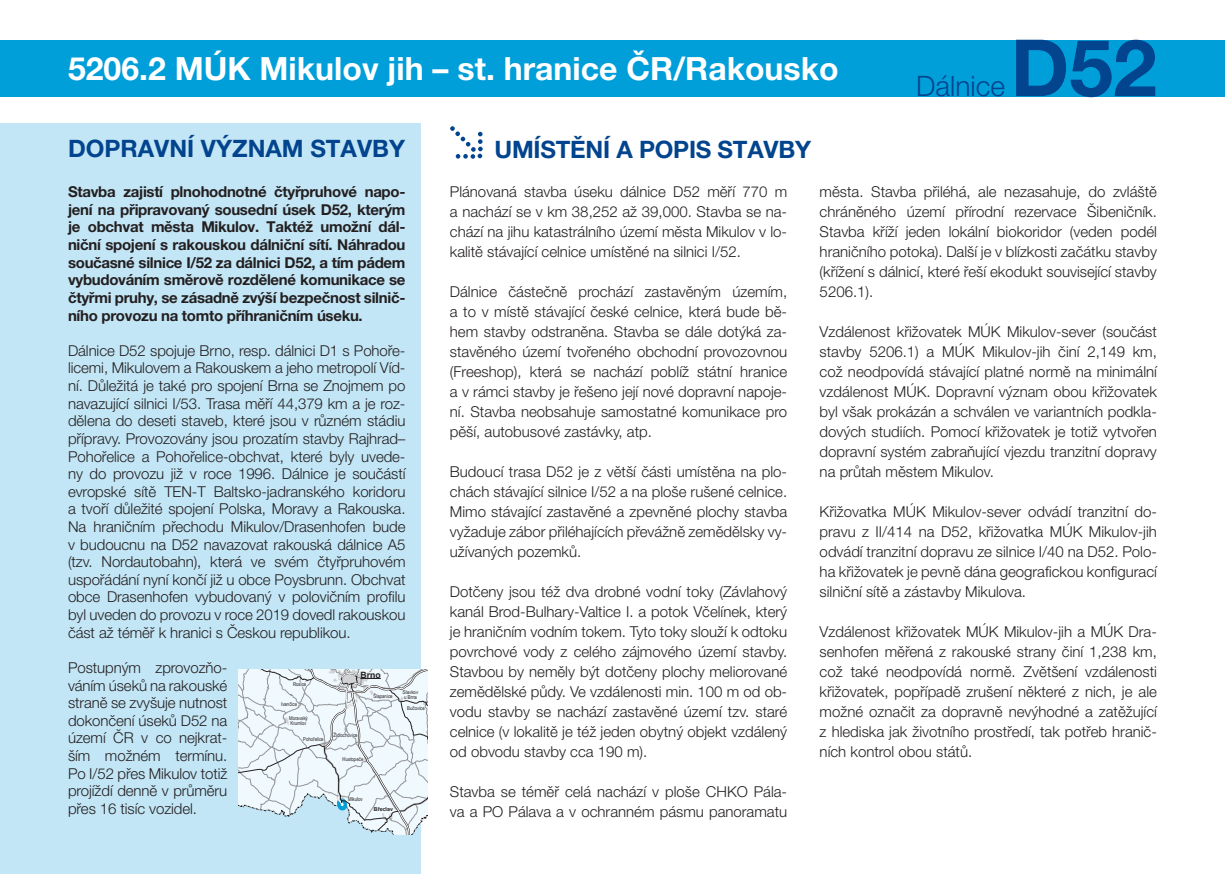
<style>
.page{position:relative;width:1225px;height:874px;background:#fff}
.page>*{position:absolute;margin:0;border:0;box-sizing:border-box;transform-origin:0 0}
.t1{font:700 78.8px "Helvetica Neue LT Pro";color:#02448d}
.t2{font:700 32px "Helvetica Neue LT Pro";color:#fff}
.t3{font:300 28.2px "Helvetica Neue LT Pro";color:#02448d}
.t4{font:700 24px "Helvetica Neue LT Pro";color:#02448d}
.t5{font:300 15px/20px "Helvetica Neue LT Pro";color:#231f20;text-align:justify}
.t6{font:700 15px/17.6px "Helvetica Neue LT Pro";letter-spacing:-.02em;color:#231f20;text-align:justify}
.t7{font:700 8.6px "Arial";color:#231f20}
.t8{font:5.2px/5.4px "Arial Narrow";color:#231f20}
.t9{font:700 5.2px "Arial";color:#231f20}
</style>
<div class="page">
<div style="left:0;top:40px;width:1225px;height:56px;background:#009fda"></div>
<div style="left:0;top:123px;width:421px;height:750px;background:#c3e6f6"></div>
<svg style="left:239px;top:669px;width:188px;height:165px;background:#dde7ed"></svg>
<svg style="left:450px;top:126px;width:33px;height:33px"></svg>
<p class="t2" style="left:68px;top:48px;width:772px">5206.2 MÚK Mikulov jih – st. hranice ČR/Rakousko</p>
<p class="t4" style="left:68px;top:133px;width:338px">DOPRAVNÍ VÝZNAM STAVBY</p>
<p class="t4" style="left:494px;top:135px;width:318px">UMÍSTĚNÍ A POPIS STAVBY</p>
<p class="t3" style="left:916px;top:69px;width:90px">Dálnice</p>
<p class="t1" style="left:1010px;top:19px;width:148px">D52</p>
<p class="t6" style="left:68px;top:183px;width:339px">Stavba zajistí plnohodnotné čtyřpruhové napo&shy;jení na připravovaný sousední úsek D52, kterým je obchvat města Mikulov. Taktéž umožní dál&shy;niční spojení s rakouskou dálniční sítí. Náhradou současné silnice I/52 za dálnici D52, a tím pádem vybudováním směrově rozdělené komunikace se čtyřmi pruhy, se zásadně zvýší bezpečnost silnič&shy;ního provozu na tomto příhraničním úseku.</p>
<p class="t5" style="left:68px;top:341px;width:339px;line-height:17.6px">Dálnice D52 spojuje Brno, resp. dálnici D1 s Pohoře&shy;licemi, Mikulovem a Rakouskem a jeho metropolí Víd&shy;ní. Důležitá je také pro spojení Brna se Znojmem po navazující silnici I/53. Trasa měří 44,379 km a je roz&shy;dělena do deseti staveb, které jsou v různém stádiu přípravy. Provozovány jsou prozatím stavby Rajhrad– Pohořelice a Pohořelice-obchvat, které byly uvede&shy;ny do provozu již v roce 1996. Dálnice je součástí evropské sítě TEN-T Baltsko-jadranského koridoru a tvoří důležité spojení Polska, Moravy a Rakouska.<br>Na hraničním přechodu Mikulov/Drasenhofen bude v budoucnu na D52 navazovat rakouská dálnice A5 (tzv. Nordautobahn), která ve svém čtyřpruhovém uspořádání nyní končí již u obce Poysbrunn. Obchvat obce Drasenhofen vybudovaný v polovičním profilu byl uveden do provozu v roce 2019 dovedl rakouskou část až téměř k hranici s Českou republikou.</p>
<p class="t5" style="left:68px;top:658px;width:161px;line-height:17.6px">Postupným zprovozňo&shy;váním úseků na rakouské straně se zvyšuje nutnost dokončení úseků D52 na území ČR v co nejkrat&shy;ším možném termínu.<br>Po I/52 přes Mikulov totiž projíždí denně v průměru přes 16 tisíc vozidel.</p>
<p class="t7" style="left:360px;top:668px;width:22px">Brno</p>
<p class="t8" style="left:293px;top:681px;width:15px">Rosice</p>
<p class="t8" style="left:403px;top:688px;width:17px">Slavkov u Brna</p>
<p class="t8" style="left:373px;top:693px;width:21px">Šlapanice</p>
<p class="t8" style="left:281px;top:701px;width:17px">Ivančice</p>
<p class="t8" style="left:407px;top:704px;width:19px">Bučovice</p>
<p class="t8" style="left:289px;top:714px;width:20px">Moravský<br>Krumlov</p>
<p class="t8" style="left:333px;top:731px;width:26px">Židlochovice</p>
<p class="t8" style="left:303px;top:736px;width:22px">Pohořelice</p>
<p class="t8" style="left:343px;top:755px;width:22px">Hustopeče</p>
<p class="t8" style="left:348px;top:796px;width:16px">Mikulov</p>
<p class="t9" style="left:374px;top:805px;width:21px">Břeclav</p>
<p class="t5" style="left:450px;top:181px;width:339px">Plánovaná stavba úseku dálnice D52 měří 770 m a nachází se v km 38,252 až 39,000. Stavba se na&shy;chází na jihu katastrálního území města Mikulov v lo&shy;kalitě stávající celnice umístěné na silnici I/52.</p>
<p class="t5" style="left:450px;top:281px;width:339px">Dálnice částečně prochází zastavěným územím, a to v místě stávající české celnice, která bude bě&shy;hem stavby odstraněna. Stavba se dále dotýká za&shy;stavěného území tvořeného obchodní provozovnou (Freeshop), která se nachází poblíž státní hranice a v rámci stavby je řešeno její nové dopravní napoje&shy;ní. Stavba neobsahuje samostatné komunikace pro pěší, autobusové zastávky, atp.</p>
<p class="t5" style="left:450px;top:461px;width:339px">Budoucí trasa D52 je z větší části umístěna na plo&shy;chách stávající silnice I/52 a na ploše rušené celnice.<br>Mimo stávající zastavěné a zpevněné plochy stavba vyžaduje zábor přiléhajících převážně zemědělsky vy&shy;užívaných pozemků.</p>
<p class="t5" style="left:450px;top:581px;width:339px">Dotčeny jsou též dva drobné vodní toky (Závlahový kanál Brod-Bulhary-Valtice I. a potok Včelínek, který je hraničním vodním tokem. Tyto toky slouží k odtoku povrchové vody z celého zájmového území stavby.<br>Stavbou by neměly být dotčeny plochy meliorované zemědělské půdy. Ve vzdálenosti min. 100 m od ob&shy;vodu stavby se nachází zastavěné území tzv. staré celnice (v lokalitě je též jeden obytný objekt vzdálený od obvodu stavby cca 190 m).</p>
<p class="t5" style="left:450px;top:781px;width:339px">Stavba se téměř celá nachází v ploše CHKO Pála&shy;va a PO Pálava a v ochranném pásmu panoramatu</p>
<p class="t5" style="left:819px;top:181px;width:339px">města. Stavba přiléhá, ale nezasahuje, do zvláště chráněného území přírodní rezervace Šibeničník.<br>Stavba kříží jeden lokální biokoridor (veden podél hraničního potoka). Další je v blízkosti začátku stavby (křížení s dálnicí, které řeší ekodukt související stavby 5206.1).</p>
<p class="t5" style="left:819px;top:321px;width:339px">Vzdálenost křižovatek MÚK Mikulov-sever (součást stavby 5206.1) a MÚK Mikulov-jih činí 2,149 km, což neodpovídá stávající platné normě na minimální vzdálenost MÚK. Dopravní význam obou křižovatek byl však prokázán a schválen ve variantních podkla&shy;dových studiích. Pomocí křižovatek je totiž vytvořen dopravní systém zabraňující vjezdu tranzitní dopravy na průtah městem Mikulov.</p>
<p class="t5" style="left:819px;top:501px;width:339px">Křižovatka MÚK Mikulov-sever odvádí tranzitní do&shy;pravu z II/414 na D52, křižovatka MÚK Mikulov-jih odvádí tranzitní dopravu ze silnice I/40 na D52. Polo&shy;ha křižovatek je pevně dána geografickou konfigurací silniční sítě a zástavby Mikulova.</p>
<p class="t5" style="left:819px;top:621px;width:339px">Vzdálenost křižovatek MÚK Mikulov-jih a MÚK Dra&shy;senhofen měřená z rakouské strany činí 1,238 km, což také neodpovídá normě. Zvětšení vzdálenosti křižovatek, popřípadě zrušení některé z nich, je ale možné označit za dopravně nevýhodné a zatěžující z hlediska jak životního prostředí, tak potřeb hranič&shy;ních kontrol obou států.</p>
</div>
